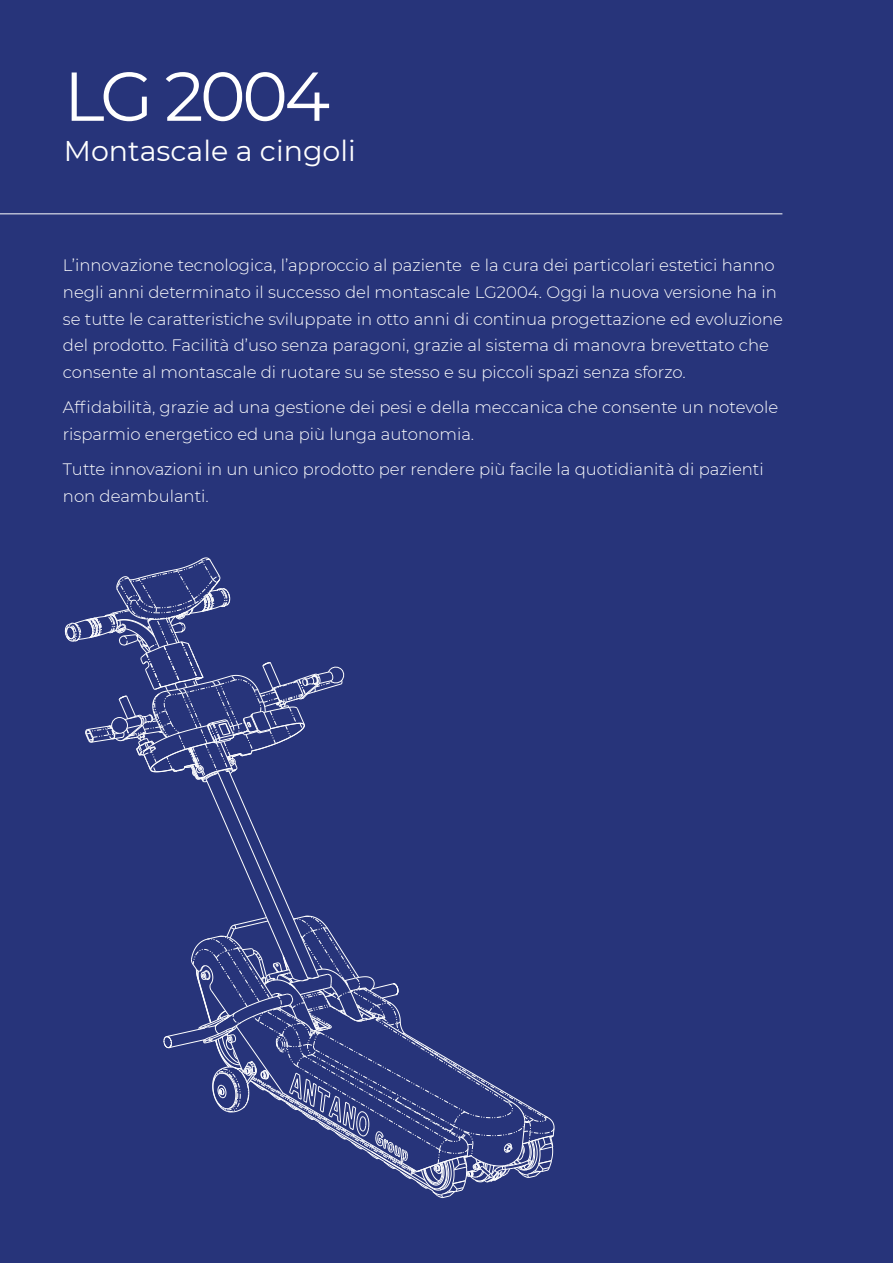
<style>
.page{position:relative;width:893px;height:1263px;background:#27347a}
.page>*{position:absolute;margin:0;border:0;box-sizing:border-box;transform-origin:0 0}
.t1{font:69px "Montserrat";letter-spacing:-.05em;color:#fff}
.t2{font:28.5px "Montserrat";color:#fff}
.t3{font:300 16.5px/26.7px "Montserrat";color:#fff}
</style>
<div class="page">
<hr style="left:0;top:213px;width:782px;height:1px;background:#fff">
<svg style="left:65px;top:557px;width:489px;height:642px"></svg>
<h1 class="t1" style="left:64px;top:54px;width:268px">LG 2004</h1>
<h2 class="t2" style="left:64px;top:134px;width:294px">Montascale a cingoli</h2>
<p class="t3" style="left:63px;top:252px;width:722px">L’innovazione tecnologica, l’approccio al paziente e la cura dei particolari estetici hanno negli anni determinato il successo del montascale LG2004. Oggi la nuova versione ha in se tutte le caratteristiche sviluppate in otto anni di continua progettazione ed evoluzione del prodotto. Facilità d’uso senza paragoni, grazie al sistema di manovra brevettato che consente al montascale di ruotare su se stesso e su piccoli spazi senza sforzo.</p>
<p class="t3" style="left:63px;top:394px;width:717px">Affidabilità, grazie ad una gestione dei pesi e della meccanica che consente un notevole risparmio energetico ed una più lunga autonomia.</p>
<p class="t3" style="left:63px;top:456px;width:702px">Tutte innovazioni in un unico prodotto per rendere più facile la quotidianità di pazienti non deambulanti.</p>
</div>
